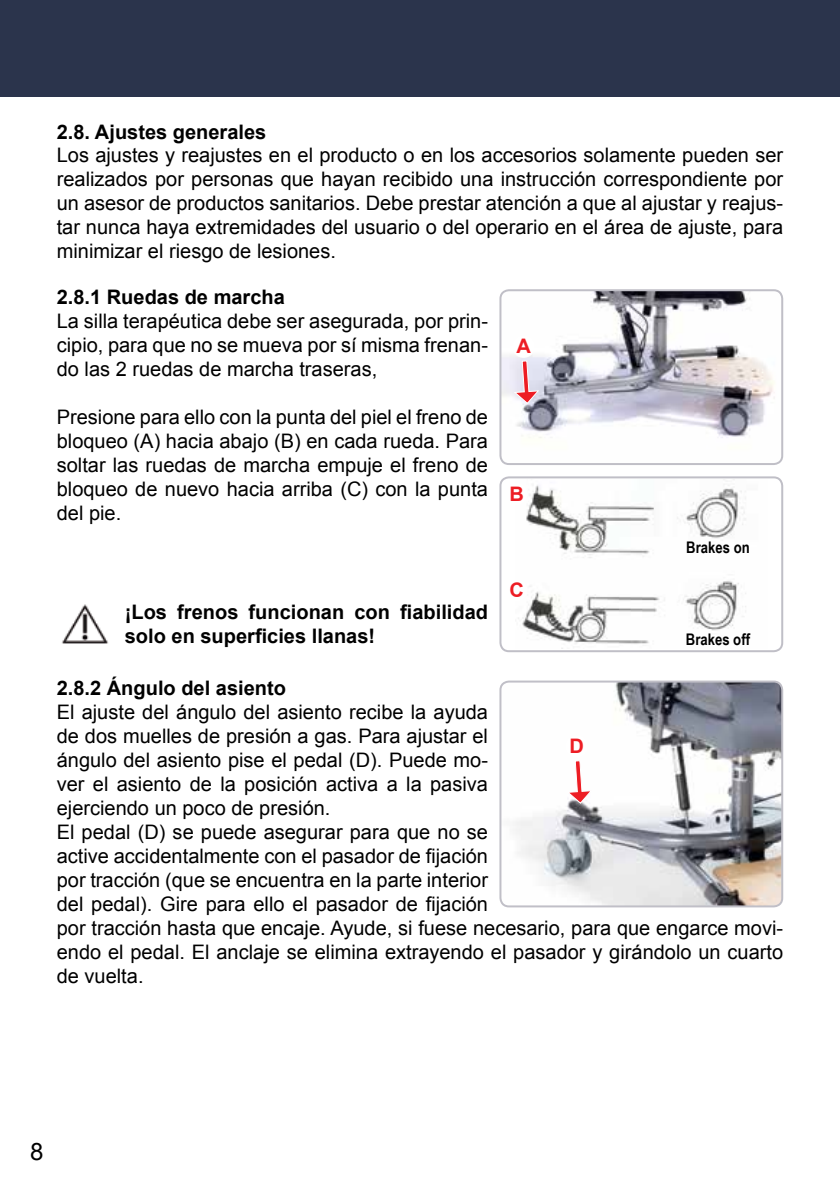
<style>
.page{position:relative;width:840px;height:1191px;background:#fff}
.page>*{position:absolute;margin:0;border:0;box-sizing:border-box;transform-origin:0 0}
.t1{font:24px "Arial";color:#000}
.t2{font:20px/24px "Arial";color:#000;text-align:justify}
.t3{font:700 20px/24px "Arial";color:#000}
.t4{font:700 20px "Arial";color:#ed1d24}
.t5{font:700 16px "Arial Narrow";color:#000}
</style>
<div class="page">
<div style="left:0;top:0;width:839px;height:96px;background:#2b344c"></div>
<img style="left:502px;top:681px;width:279px;height:225px">
<div style="left:499px;top:680px;width:283px;height:227px;border:2px solid #c0bfc7;border-radius:9px"></div>
<div style="left:565px;top:735px;width:22px;height:22px;background:#fff;border-radius:50%"></div>
<svg style="left:566px;top:760px;width:25px;height:43px"></svg>
<img style="left:518px;top:485px;width:228px;height:164px">
<div style="left:499px;top:476px;width:283px;height:176px;border:2px solid #c0bfc7;border-radius:9px"></div>
<div style="left:505px;top:482px;width:22px;height:23px;background:#fff;border-radius:50%"></div>
<div style="left:505px;top:579px;width:22px;height:23px;background:#fff;border-radius:50%"></div>
<img style="left:502px;top:290px;width:279px;height:174px">
<div style="left:499px;top:289px;width:283px;height:176px;border:2px solid #c0bfc7;border-radius:9px"></div>
<img style="left:62px;top:604px;width:47px;height:40px">
<div style="left:512px;top:335px;width:22px;height:23px;background:#fff;border-radius:50%"></div>
<svg style="left:513px;top:360px;width:25px;height:44px"></svg>
<p class="t3" style="left:57px;top:121px;width:211px">2.8. Ajustes generales</p>
<p class="t2" style="left:57px;top:143px;width:727px">Los ajustes y reajustes en el producto o en los accesorios solamente pueden ser realizados por personas que hayan recibido una instrucción correspondiente por un asesor de productos sanitarios. Debe prestar atención a que al ajustar y reajus&shy;tar nunca haya extremidades del usuario o del operario en el área de ajuste, para minimizar el riesgo de lesiones.</p>
<p class="t3" style="left:57px;top:285px;width:229px">2.8.1 Ruedas de marcha</p>
<p class="t2" style="left:57px;top:309px;width:432px">La silla terapéutica debe ser asegurada, por prin&shy;cipio, para que no se mueva por sí misma frenan&shy;do las 2 ruedas de marcha traseras,</p>
<p class="t2" style="left:57px;top:405px;width:432px">Presione para ello con la punta del piel el freno de bloqueo (A) hacia abajo (B) en cada rueda. Para soltar las ruedas de marcha empuje el freno de bloqueo de nuevo hacia arriba (C) con la punta del pie.</p>
<p class="t4" style="left:516px;top:333px;width:16px">A</p>
<p class="t4" style="left:509px;top:480px;width:16px">B</p>
<p class="t3" style="left:125px;top:600px;width:364px">¡Los frenos funcionan con fiabilidad solo en superficies llanas!</p>
<p class="t4" style="left:509px;top:577px;width:16px">C</p>
<p class="t5" style="left:685px;top:535px;width:65px">Brakes on</p>
<p class="t5" style="left:685px;top:627px;width:66px">Brakes off</p>
<p class="t3" style="left:57px;top:676px;width:230px">2.8.2 Ángulo del asiento</p>
<p class="t2" style="left:57px;top:700px;width:727px;text-align:left">El ajuste del ángulo del asiento recibe la ayuda<br>de dos muelles de presión a gas. Para ajustar el<br>ángulo del asiento pise el pedal (D). Puede mo-<br>ver el asiento de la posición activa a la pasiva<br>ejerciendo un poco de presión.<br>El pedal (D) se puede asegurar para que no se<br>active accidentalmente con el pasador de fijación<br>por tracción (que se encuentra en la parte interior<br>del pedal). Gire para ello el pasador de fijación<br>por tracción hasta que encaje. Ayude, si fuese necesario, para que engarce movi&shy;endo el pedal. El anclaje se elimina extrayendo el pasador y girándolo un cuarto de vuelta.</p>
<p class="t4" style="left:569px;top:732px;width:16px">D</p>
<p class="t1" style="left:30px;top:1135px;width:15px">8</p>
</div>
